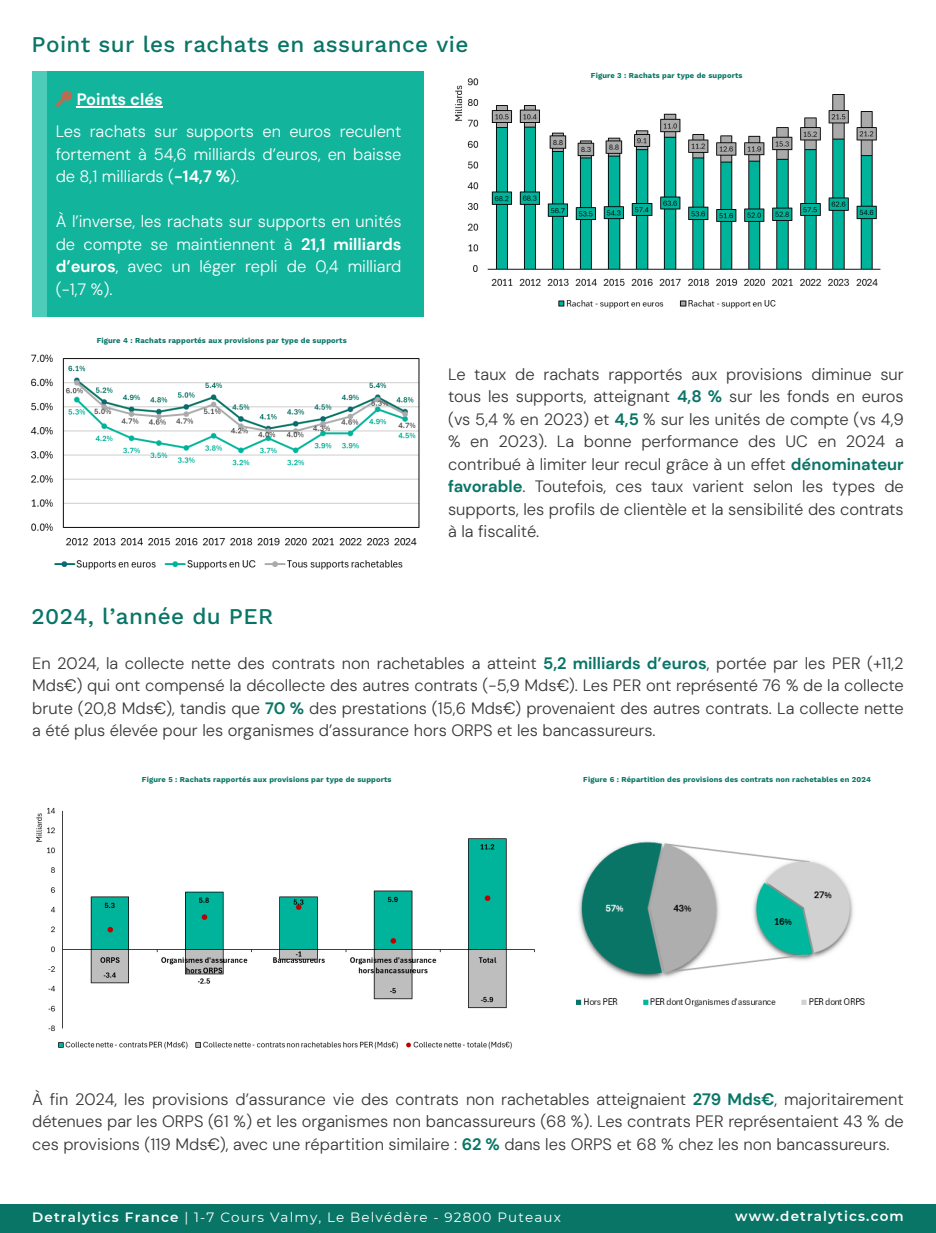
<style>
.page{position:relative;width:936px;height:1233px;background:#fff}
.page>*{position:absolute;margin:0;border:0;box-sizing:border-box;transform-origin:0 0}
.t1{font:500 22.5px "Work Sans";letter-spacing:.02em;color:#097566}
.t2{font:300 16.5px/22.5px "DM Sans";color:#383838;text-align:justify}
.t3{font:300 16.5px/22.5px "DM Sans";color:#fff;text-align:justify}
.t4{font:700 16.5px "DM Sans";color:#fff}
.t5{font:13.5px "Montserrat";letter-spacing:.085em;color:#fff}
.t6{font:600 13.5px "Montserrat";letter-spacing:.085em;color:#fff}
.t7{font:700 7.5px "Work Sans";letter-spacing:.02em;color:#097566}
.s1{font-weight:700}
.s2{font-weight:700;color:#097566}
.s3{font-weight:600}
</style>
<div class="page">
<div style="left:0;top:1205px;width:936px;height:28px;background:#097566"></div>
<div style="left:32px;top:71px;width:391px;height:246px;background:#12b49b"></div>
<div style="left:32px;top:71px;width:15px;height:246px;background:#4dccba"></div>
<img style="left:455px;top:78px;width:426px;height:231px">
<img style="left:30px;top:354px;width:390px;height:216px">
<img style="left:36px;top:807px;width:499px;height:242px">
<img style="left:576px;top:841px;width:289px;height:166px">
<hr style="left:77px;top:106px;width:86px;height:1px;background:#fff">
<p class="t1" style="left:32px;top:31px;width:438px">Point sur les rachats en assurance vie</p>
<p class="t4" style="left:77px;top:89px;width:88px">Points clés</p>
<h2 class="t3" style="left:56px;top:120px;width:347px">Les rachats sur supports en euros reculent fortement à 54,6 milliards d’euros, en baisse de 8,1 milliards (<span class="s1">-14,7 %</span>).</h2>
<h2 class="t3" style="left:56px;top:210px;width:347px">À l’inverse, les rachats sur supports en unités de compte se maintiennent à <span class="s1">21,1 milliards d’euros</span>, avec un léger repli de 0,4 milliard (-1,7 %).</h2>
<p class="t7" style="left:97px;top:336px;width:252px">Figure 4 : Rachats rapportés aux provisions par type de supports</p>
<h2 class="t7" style="left:591px;top:71px;width:153px">Figure 3 : Rachats par type de supports</h2>
<p class="t1" style="left:32px;top:603px;width:243px">2024, l’année du PER</p>
<p class="t2" style="left:448px;top:363px;width:457px">Le taux de rachats rapportés aux provisions diminue sur tous les supports, atteignant <span class="s2">4,8 %</span> sur les fonds en euros (vs 5,4 % en 2023) et <span class="s2">4,5</span> % sur les unités de compte (vs 4,9 % en 2023). La bonne performance des UC en 2024 a contribué à limiter leur recul grâce à un effet <span class="s2">dénominateur favorable</span>. Toutefois, ces taux varient selon les types de supports, les profils de clientèle et la sensibilité des contrats à la fiscalité.</p>
<h2 class="t2" style="left:32px;top:652px;width:873px">En 2024, la collecte nette des contrats non rachetables a atteint <span class="s2">5,2 milliards d’euros</span>, portée par les PER (+11,2<br>Mds€) qui ont compensé la décollecte des autres contrats (-5,9 Mds€). Les PER ont représenté 76 % de la collecte brute (20,8 Mds€), tandis que <span class="s2">70 %</span> des prestations (15,6 Mds€) provenaient des autres contrats. La collecte nette a été plus élevée pour les organismes d’assurance hors ORPS et les bancassureurs.</h2>
<p class="t7" style="left:142px;top:775px;width:251px">Figure 5 : Rachats rapportés aux provisions par type de supports</p>
<p class="t7" style="left:583px;top:775px;width:289px">Figure 6 : Répartition des provisions des contrats non rachetables en 2024</p>
<p class="t2" style="left:32px;top:1088px;width:873px">À fin 2024, les provisions d’assurance vie des contrats non rachetables atteignaient <span class="s2">279 Mds€</span>, majoritairement détenues par les ORPS (61 %) et les organismes non bancassureurs (68 %). Les contrats PER représentaient 43 % de ces provisions (119 Mds€), avec une répartition similaire : <span class="s2">62 %</span> dans les ORPS et 68 % chez les non bancassureurs.</p>
<h2 class="t5" style="left:32px;top:1209px;width:530px"><span class="s3">Detralytics France</span> | 1-7 Cours Valmy, Le Belvédère - 92800 Puteaux</h2>
<p class="t6" style="left:735px;top:1208px;width:170px">www.detralytics.com</p>
</div>
